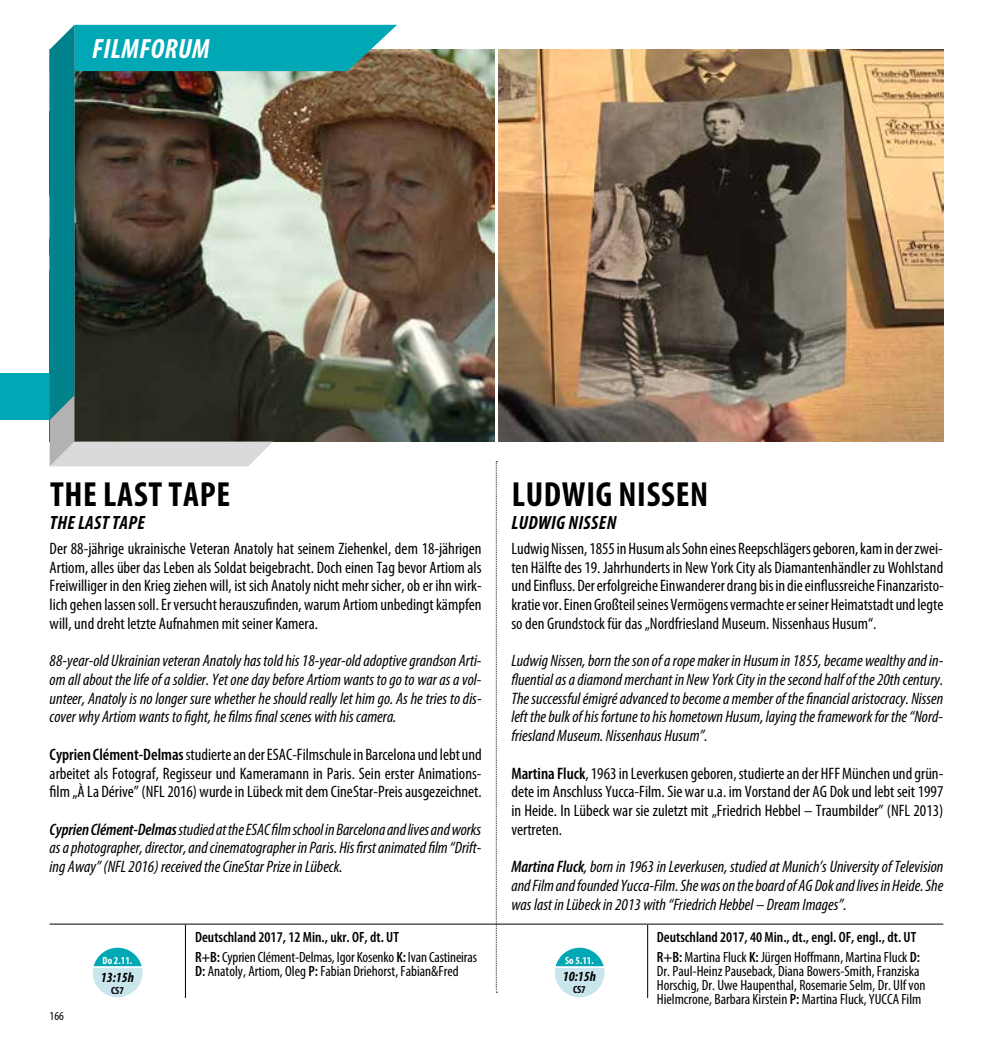
<style>
.page{position:relative;width:993px;height:1042px;background:#fff}
.page>*{position:absolute;margin:0;border:0;box-sizing:border-box;transform-origin:0 0}
.t1{font:700 condensed 35px "Myriad Pro";letter-spacing:.02em;color:#000}
.t2{font:italic 700 condensed 28px "Myriad Pro";letter-spacing:.02em;color:#fff}
.t3{font:italic 700 condensed 19.25px "Myriad Pro";letter-spacing:.02em;color:#000}
.t4{font:condensed 16.62px/18.7px "Myriad Pro";color:#000;text-align:justify}
.t5{font:italic condensed 16.62px/18.7px "Myriad Pro";color:#000;text-align:justify}
.t6{font:condensed 14.88px/14px "Myriad Pro";color:#000}
.t7{font:600 condensed 14.88px/19.8px "Myriad Pro";color:#000}
.t8{font:italic 700 condensed 14px "Myriad Pro";color:#000}
.t9{font:condensed 12.25px "Myriad Pro";color:#000}
.t10{font:700 condensed 10.5px "Myriad Pro";color:#fff}
.t11{font:700 condensed 10.5px "Myriad Pro";color:#000}
.s1{font-weight:600}
.s2{font-weight:400}
</style>
<div class="page">
<hr style="left:50px;top:924px;width:893px;height:1px;background:#000">
<img style="left:397px;top:50px;width:97px;height:391px">
<img style="left:499px;top:50px;width:444px;height:391px">
<svg style="left:496px;top:461px;width:1px;height:532px"></svg>
<hr style="left:185px;top:925px;width:1px;height:73px;background:#000">
<hr style="left:647px;top:925px;width:1px;height:73px;background:#000">
<svg style="left:93px;top:947px;width:49px;height:50px"></svg>
<svg style="left:555px;top:947px;width:49px;height:50px"></svg>
<div style="left:0;top:374px;width:50px;height:46px;background:#00a7b5"></div>
<img style="left:50px;top:25px;width:347px;height:441px">
<h2 class="t2" style="left:92px;top:32px;width:119px">FILMFORUM</h2>
<h1 class="t1" style="left:50px;top:472px;width:182px">THE LAST TAPE</h1>
<p class="t3" style="left:50px;top:510px;width:97px">THE LAST TAPE</p>
<p class="t4" style="left:50px;top:539px;width:433px">Der 88-jährige ukrainische Veteran Anatoly hat seinem Ziehenkel, dem 18-jährigen Artiom, alles über das Leben als Soldat beigebracht. Doch einen Tag bevor Artiom als Freiwilliger in den Krieg ziehen will, ist sich Anatoly nicht mehr sicher, ob er ihn wirk&shy;lich gehen lassen soll. Er versucht herauszufinden, warum Artiom unbedingt kämpfen will, und dreht letzte Aufnahmen mit seiner Kamera.</p>
<p class="t5" style="left:50px;top:651px;width:433px">88-year-old Ukrainian veteran Anatoly has told his 18-year-old adoptive grandson Arti&shy;om all about the life of a soldier. Yet one day before Artiom wants to go to war as a vol&shy;unteer, Anatoly is no longer sure whether he should really let him go. As he tries to dis&shy;cover why Artiom wants to fight, he films final scenes with his camera.</p>
<p class="t4" style="left:50px;top:745px;width:433px"><span class="s1">Cyprien Clément-Delmas</span> studierte an der ESAC-Filmschule in Barcelona und lebt und arbeitet als Fotograf, Regisseur und Kameramann in Paris. Sein erster Animations&shy;film „À La Dérive” (NFL 2016) wurde in Lübeck mit dem CineStar-Preis ausgezeichnet.</p>
<p class="t5" style="left:50px;top:819px;width:433px"><span class="s1">Cyprien Clément-Delmas</span> studied at the ESAC film school in Barcelona and lives and works as a photographer, director, and cinematographer in Paris. His first animated film “Drift&shy;ing Away” (NFL 2016) received the CineStar Prize in Lübeck.</p>
<p class="t9" style="left:50px;top:1009px;width:16px">166</p>
<p class="t10" style="left:102px;top:954px;width:31px">Do 2.11.</p>
<p class="t8" style="left:101px;top:968px;width:35px">13:15h</p>
<p class="t11" style="left:111px;top:983px;width:14px">CS7</p>
<p class="t6" style="left:195px;top:927px;width:283px;line-height:19.8px"><span class="s1">Deutschland 2017, 12 Min., ukr. OF, dt. UT<br>R+B:</span> Cyprien Clément-Delmas, Igor Kosenko <span class="s1">K:</span> Ivan Castineiras</p>
<p class="t6" style="left:195px;top:964px;width:265px"><span class="s1">D:</span> Anatoly, Artiom, Oleg <span class="s1">P:</span> Fabian Driehorst, Fabian&amp;Fred</p>
<h1 class="t1" style="left:511px;top:472px;width:198px">LUDWIG NISSEN</h1>
<p class="t3" style="left:511px;top:510px;width:106px">LUDWIG NISSEN</p>
<p class="t4" style="left:511px;top:539px;width:434px">Ludwig Nissen, 1855 in Husum als Sohn eines Reepschlägers geboren, kam in der zwei&shy;ten Hälfte des 19. Jahrhunderts in New York City als Diamantenhändler zu Wohlstand und Einfluss. Der erfolgreiche Einwanderer drang bis in die einflussreiche Finanzaristo&shy;kratie vor. Einen Großteil seines Vermögens vermachte er seiner Heimatstadt und legte so den Grundstock für das „Nordfriesland Museum. Nissenhaus Husum“.</p>
<p class="t5" style="left:511px;top:651px;width:433px">Ludwig Nissen, born the son of a rope maker in Husum in 1855, became wealthy and in&shy;fluential as a diamond merchant in New York City in the second half of the 20th century.<br>The successful émigré advanced to become a member of the financial aristocracy. Nissen left the bulk of his fortune to his hometown Husum, laying the framework for the “Nord&shy;friesland Museum. Nissenhaus Husum”.</p>
<p class="t4" style="left:511px;top:763px;width:433px"><span class="s1">Martina Fluck</span>, 1963 in Leverkusen geboren, studierte an der HFF München und grün&shy;dete im Anschluss Yucca-Film. Sie war u.a. im Vorstand der AG Dok und lebt seit 1997 in Heide. In Lübeck war sie zuletzt mit „Friedrich Hebbel – Traumbilder” (NFL 2013) vertreten.</p>
<p class="t5" style="left:511px;top:857px;width:433px"><span class="s1">Martina Fluck</span>, born in 1963 in Leverkusen, studied at Munich’s University of Television and Film and founded Yucca-Film. She was on the board of AG Dok and lives in Heide. She was last in Lübeck in 2013 with “Friedrich Hebbel – Dream Images”.</p>
<p class="t10" style="left:565px;top:954px;width:30px">So 5.11.</p>
<p class="t8" style="left:562px;top:967px;width:35px">10:15h</p>
<p class="t11" style="left:573px;top:983px;width:14px">CS7</p>
<p class="t7" style="left:656px;top:927px;width:265px">Deutschland 2017, 40 Min., dt., engl. OF, engl., dt. UT<br>R+B: <span class="s2">Martina Fluck</span> K: <span class="s2">Jürgen Hoffmann, Martina Fluck</span> D:</p>
<p class="t6" style="left:656px;top:964px;width:270px">Dr. Paul-Heinz Pauseback, Diana Bowers-Smith, Franziska<br>Horschig, Dr. Uwe Haupenthal, Rosemarie Selm, Dr. Ulf von<br>Hielmcrone, Barbara Kirstein <span class="s1">P:</span> Martina Fluck, YUCCA Film</p>
</div>
